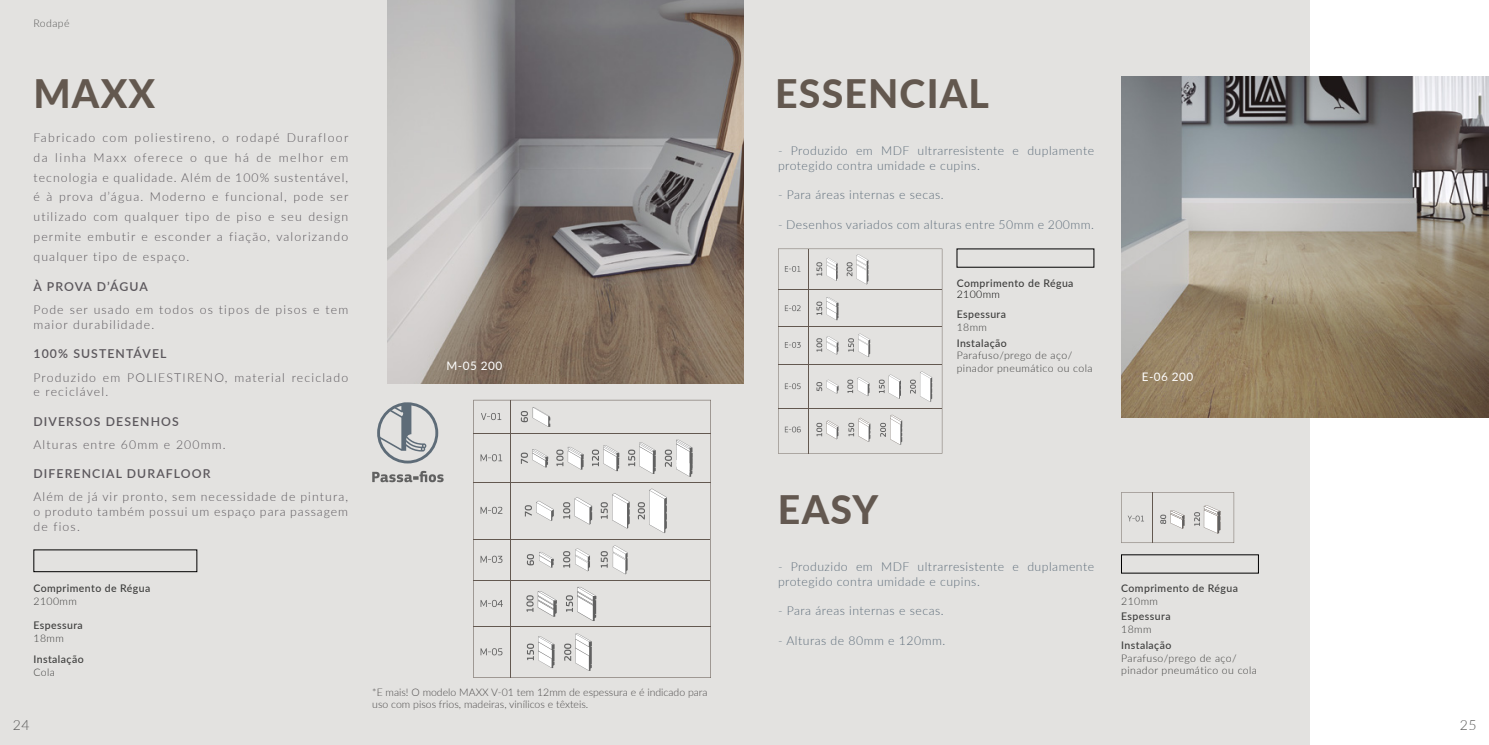
<style>
.page{position:relative;width:1489px;height:745px;background:#fff}
.page>*{position:absolute;margin:0;border:0;box-sizing:border-box;transform-origin:0 0}
.t1{font:800 39.2px "Lato";letter-spacing:.03em;color:#63584f}
.t2{font:800 39.2px "Lato";color:#635850}
.t3{font:300 14px "Lato";color:#575756}
.t4{font:300 12.25px/19.8px "Lato";letter-spacing:.095em;color:#5b575c;text-align:justify}
.t5{font:300 12.25px/14.7px "Lato";letter-spacing:.04em;color:#5e6d7a}
.t6{font:600 12.25px "Lato";letter-spacing:.09em;color:#5b575c}
.t7{font:11.72px "Lato";letter-spacing:.04em;color:#fff}
.t8{font:300 10.5px/12.6px "Lato";letter-spacing:.04em;color:#3c3c3b}
.t9{font:500 10.5px "Lato";letter-spacing:.04em;color:#3c3c3b}
.t10{font:300 10.5px/12.6px "Lato";color:#4d4b4b}
.t11{font:300 10.5px "Lato";letter-spacing:.04em;color:#000}
.t12{font:300 10.5px "Lato";letter-spacing:.04em;color:#575756}
</style>
<div class="page">
<div style="left:0;top:0;width:744px;height:744px;background:#e3e2e0"></div>
<svg style="left:372px;top:470px;width:71px;height:12px"></svg>
<svg style="left:377px;top:402px;width:61px;height:61px"></svg>
<img style="left:387px;top:0;width:357px;height:383px">
<div style="left:744px;top:0;width:566px;height:744px;background:#e3e2e0"></div>
<img style="left:1121px;top:76px;width:367px;height:341px">
<svg style="left:1121px;top:492px;width:112px;height:50px"></svg>
<hr style="left:1152px;top:492px;width:1px;height:50px;background:#635850">
<svg style="left:778px;top:248px;width:164px;height:205px"></svg>
<hr style="left:808px;top:249px;width:1px;height:204px;background:#635850">
<svg style="left:473px;top:399px;width:238px;height:278px"></svg>
<p class="t12" style="left:33px;top:16px;width:38px">Rodapé</p>
<h1 class="t1" style="left:33px;top:64px;width:123px">MAXX</h1>
<p class="t4" style="left:33px;top:127px;width:316px">Fabricado com poliestireno, o rodapé Durafloor da linha Maxx oferece o que há de melhor em tecnologia e qualidade. Além de 100% sustentável, é à prova d’água. Moderno e funcional, pode ser utilizado com qualquer tipo de piso e seu design permite embutir e esconder a fiação, valorizando qualquer tipo de espaço.</p>
<p class="t6" style="left:33px;top:277px;width:116px">À PROVA D’ÁGUA</p>
<p class="t4" style="left:33px;top:302px;width:316px;line-height:14.7px">Pode ser usado em todos os tipos de pisos e tem maior durabilidade.</p>
<p class="t6" style="left:33px;top:345px;width:134px">100% SUSTENTÁVEL</p>
<p class="t4" style="left:33px;top:369px;width:316px;line-height:14.7px">Produzido em POLIESTIRENO, material reciclado e reciclável.</p>
<p class="t6" style="left:33px;top:412px;width:147px">DIVERSOS DESENHOS</p>
<p class="t4" style="left:33px;top:434px;width:194px">Alturas entre 60mm e 200mm.</p>
<p class="t6" style="left:33px;top:464px;width:179px">DIFERENCIAL DURAFLOOR</p>
<p class="t4" style="left:33px;top:489px;width:316px;line-height:14.7px">Além de já vir pronto, sem necessidade de pintura, o produto também possui um espaço para passagem de fios.</p>
<p class="t9" style="left:33px;top:580px;width:118px">Comprimento de Régua</p>
<p class="t8" style="left:33px;top:594px;width:45px">2100mm</p>
<p class="t9" style="left:33px;top:617px;width:51px">Espessura</p>
<p class="t8" style="left:33px;top:631px;width:32px">18mm</p>
<p class="t9" style="left:33px;top:651px;width:52px">Instalação</p>
<p class="t8" style="left:33px;top:665px;width:23px">Cola</p>
<p class="t3" style="left:13px;top:715px;width:18px">24</p>
<p class="t7" style="left:446px;top:357px;width:57px">M-05 200</p>
<p class="t10" style="left:372px;top:684px;width:337px">*E mais! O modelo MAXX V-01 tem 12mm de espessura e é indicado para uso com pisos frios, madeiras, vinílicos e têxteis.</p>
<h1 class="t1" style="left:775px;top:64px;width:215px">ESSENCIAL</h1>
<p class="t5" style="left:778px;top:143px;width:317px">- Produzido em MDF ultrarresistente e duplamente protegido contra umidade e cupins.</p>
<p class="t5" style="left:778px;top:187px;width:167px">- Para áreas internas e secas.</p>
<p class="t5" style="left:778px;top:216px;width:317px">- Desenhos variados com alturas entre 50mm e 200mm.</p>
<p class="t9" style="left:956px;top:276px;width:118px">Comprimento de Régua</p>
<p class="t11" style="left:956px;top:286px;width:45px">2100mm</p>
<p class="t9" style="left:956px;top:307px;width:51px">Espessura</p>
<p class="t8" style="left:956px;top:320px;width:32px">18mm</p>
<p class="t9" style="left:956px;top:335px;width:52px">Instalação</p>
<p class="t8" style="left:956px;top:348px;width:137px">Parafuso/prego de aço/ pinador pneumático ou cola</p>
<p class="t7" style="left:1141px;top:368px;width:53px">E-06 200</p>
<h1 class="t2" style="left:778px;top:480px;width:102px">EASY</h1>
<p class="t5" style="left:778px;top:558px;width:317px">- Produzido em MDF ultrarresistente e duplamente protegido contra umidade e cupins.</p>
<p class="t5" style="left:778px;top:602px;width:167px">- Para áreas internas e secas.</p>
<p class="t5" style="left:778px;top:632px;width:169px">- Alturas de 80mm e 120mm.</p>
<p class="t9" style="left:1121px;top:580px;width:118px">Comprimento de Régua</p>
<p class="t8" style="left:1121px;top:593px;width:38px">210mm</p>
<p class="t9" style="left:1121px;top:637px;width:52px">Instalação</p>
<p class="t8" style="left:1121px;top:650px;width:137px">Parafuso/prego de aço/ pinador pneumático ou cola</p>
<p class="t9" style="left:1121px;top:608px;width:51px">Espessura</p>
<p class="t8" style="left:1121px;top:622px;width:32px">18mm</p>
<p class="t3" style="left:1459px;top:715px;width:18px">25</p>
</div>
